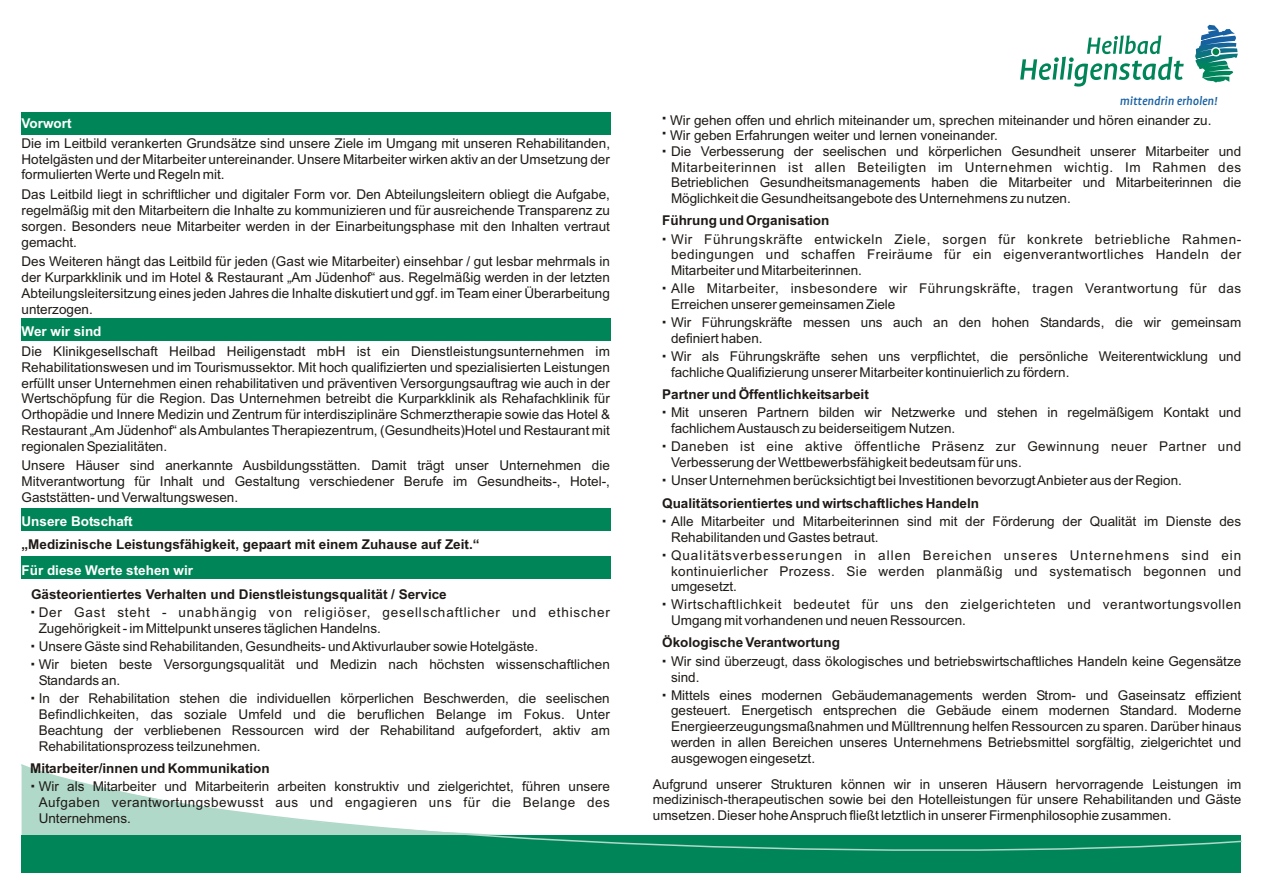
<style>
.page{position:relative;width:1263px;height:894px;background:#fff}
.page>*{position:absolute;margin:0;border:0;box-sizing:border-box;transform-origin:0 0}
.t1{font:13.5px/15.9px "Arial";color:#1f1a17;text-align:justify}
.t2{font:700 13.5px "Arial";color:#1f1a17}
.t3{font:13.5px/15.9px "Arial";letter-spacing:.04em;color:#1f1a17}
.t4{font:13.5px/15.9px "Arial";letter-spacing:.06em;color:#1f1a17}
.t5{font:13.5px/15.9px "Arial";letter-spacing:.035em;color:#1f1a17}
.t6{font:700 13.5px "Arial";color:#fff}
.t7{font:italic 13.2px "Profile";color:#1761a3}
</style>
<div class="page">
<div style="left:21px;top:556px;width:589px;height:23px;background:#008559"></div>
<div style="left:21px;top:508px;width:589px;height:23px;background:#008559"></div>
<div style="left:21px;top:318px;width:589px;height:23px;background:#008559"></div>
<div style="left:21px;top:112px;width:589px;height:22px;background:#008559"></div>
<div style="left:22px;top:835px;width:1219px;height:38px;background:#008559"></div>
<svg style="left:21px;top:764px;width:1221px;height:101px"></svg>
<svg style="left:1020px;top:35px;width:164px;height:52px"></svg>
<svg style="left:1195px;top:25px;width:43px;height:58px"></svg>
<p class="t6" style="left:22px;top:118px;width:52px">Vorwort</p>
<p class="t1" style="left:22px;top:136px;width:590px">Die im Leitbild verankerten Grundsätze sind unsere Ziele im Umgang mit unseren Rehabilitanden, Hotelgästen und der Mitarbeiter untereinander. Unsere Mitarbeiter wirken aktiv an der Umsetzung der formulierten Werte und Regeln mit.</p>
<p class="t1" style="left:22px;top:188px;width:590px">Das Leitbild liegt in schriftlicher und digitaler Form vor. Den Abteilungsleitern obliegt die Aufgabe, regelmäßig mit den Mitarbeitern die Inhalte zu kommunizieren und für ausreichende Transparenz zu sorgen. Besonders neue Mitarbeiter werden in der Einarbeitungsphase mit den Inhalten vertraut gemacht.</p>
<p class="t1" style="left:22px;top:255px;width:590px">Des Weiteren hängt das Leitbild für jeden (Gast wie Mitarbeiter) einsehbar / gut lesbar mehrmals in der Kurparkklinik und im Hotel &amp; Restaurant „Am Jüdenhof“ aus. Regelmäßig werden in der letzten Abteilungsleitersitzung eines jeden Jahres die Inhalte diskutiert und ggf. im Team einer Überarbeitung unterzogen.</p>
<p class="t1" style="left:22px;top:344px;width:590px">Die Klinikgesellschaft Heilbad Heiligenstadt mbH ist ein Dienstleistungsunternehmen im Rehabilitationswesen und im Tourismussektor. Mit hoch qualifizierten und spezialisierten Leistungen erfüllt unser Unternehmen einen rehabilitativen und präventiven Versorgungsauftrag wie auch in der Wertschöpfung für die Region. Das Unternehmen betreibt die Kurparkklinik als Rehafachklinik für Orthopädie und Innere Medizin und Zentrum für interdisziplinäre Schmerztherapie sowie das Hotel &amp; Restaurant „Am Jüdenhof“ als Ambulantes Therapiezentrum, (Gesundheits)Hotel und Restaurant mit regionalen Spezialitäten.</p>
<p class="t1" style="left:22px;top:459px;width:590px">Unsere Häuser sind anerkannte Ausbildungsstätten. Damit trägt unser Unternehmen die Mitverantwortung für Inhalt und Gestaltung verschiedener Berufe im Gesundheits-, Hotel-, Gaststätten- und Verwaltungswesen.</p>
<p class="t2" style="left:22px;top:539px;width:460px">„Medizinische Leistungsfähigkeit, gepaart mit einem Zuhause auf Zeit.“</p>
<p class="t2" style="left:31px;top:589px;width:417px">Gästeorientiertes Verhalten und Dienstleistungsqualität / Service</p>
<p class="t4" style="left:39px;top:606px;width:573px">Der Gast steht - unabhängig von religiöser, gesellschaftlicher und ethischer<br>Zugehörigkeit - im Mittelpunkt unseres täglichen Handelns.</p>
<p class="t1" style="left:39px;top:639px;width:573px;line-height:18.1px">Unsere Gäste sind Rehabilitanden, Gesundheits- und Aktivurlauber sowie Hotelgäste.<br>Wir bieten beste Versorgungsqualität und Medizin nach höchsten wissenschaftlichen</p>
<p class="t1" style="left:39px;top:673px;width:572px;line-height:18.1px">Standards an.<br>In der Rehabilitation stehen die individuellen körperlichen Beschwerden, die seelischen</p>
<p class="t1" style="left:39px;top:708px;width:573px">Befindlichkeiten, das soziale Umfeld und die beruflichen Belange im Fokus. Unter Beachtung der verbliebenen Ressourcen wird der Rehabilitand aufgefordert, aktiv am Rehabilitationsprozess teilzunehmen.</p>
<p class="t2" style="left:30px;top:763px;width:241px">Mitarbeiter/innen und Kommunikation</p>
<p class="t1" style="left:39px;top:780px;width:573px">Wir als Mitarbeiter und Mitarbeiterin arbeiten konstruktiv und zielgerichtet, führen unsere Aufgaben verantwortungsbewusst aus und engagieren uns für die Belange des Unternehmens.</p>
<p class="t6" style="left:22px;top:326px;width:82px">Wer wir sind</p>
<p class="t6" style="left:22px;top:516px;width:113px">Unsere Botschaft</p>
<p class="t6" style="left:22px;top:565px;width:173px">Für diese Werte stehen wir</p>
<p class="t7" style="left:1120px;top:96px;width:99px">mittendrin erholen!</p>
<p class="t1" style="left:670px;top:113px;width:573px;text-align:left">Wir gehen offen und ehrlich miteinander um, sprechen miteinander und hören einander zu.<br>Wir geben Erfahrungen weiter und lernen voneinander.<br>Die Verbesserung der seelischen und körperlichen Gesundheit unserer Mitarbeiter und Mitarbeiterinnen ist allen Beteiligten im Unternehmen wichtig. Im Rahmen des Betrieblichen Gesundheitsmanagements haben die Mitarbeiter und Mitarbeiterinnen die Möglichkeit die Gesundheitsangebote des Unternehmens zu nutzen.</p>
<p class="t2" style="left:662px;top:216px;width:169px">Führung und Organisation</p>
<p class="t1" style="left:671px;top:232px;width:572px">Wir Führungskräfte entwickeln Ziele, sorgen für konkrete betriebliche Rahmen&shy;bedingungen und schaffen Freiräume für ein eigenverantwortliches Handeln der Mitarbeiter und Mitarbeiterinnen.</p>
<p class="t3" style="left:671px;top:282px;width:572px">Alle Mitarbeiter, insbesondere wir Führungskräfte, tragen Verantwortung für das<br>Erreichen unserer gemeinsamen Ziele</p>
<p class="t1" style="left:671px;top:316px;width:572px">Wir Führungskräfte messen uns auch an den hohen Standards, die wir gemeinsam definiert haben.</p>
<p class="t1" style="left:671px;top:350px;width:572px">Wir als Führungskräfte sehen uns verpflichtet, die persönliche Weiterentwicklung und fachliche Qualifizierung unserer Mitarbeiter kontinuierlich zu fördern.</p>
<p class="t2" style="left:662px;top:389px;width:208px">Partner und Öffentlichkeitsarbeit</p>
<p class="t1" style="left:671px;top:406px;width:572px">Mit unseren Partnern bilden wir Netzwerke und stehen in regelmäßigem Kontakt und fachlichem Austausch zu beiderseitigem Nutzen.</p>
<p class="t5" style="left:671px;top:440px;width:572px">Daneben ist eine aktive öffentliche Präsenz zur Gewinnung neuer Partner und<br>Verbesserung der Wettbewerbsfähigkeit bedeutsam für uns.</p>
<p class="t1" style="left:671px;top:474px;width:513px">Unser Unternehmen berücksichtigt bei Investitionen bevorzugt Anbieter aus der Region.</p>
<p class="t2" style="left:662px;top:498px;width:318px">Qualitätsorientiertes und wirtschaftliches Handeln</p>
<p class="t1" style="left:671px;top:514px;width:572px">Alle Mitarbeiter und Mitarbeiterinnen sind mit der Förderung der Qualität im Dienste des<br>Rehabilitanden und Gastes betraut.</p>
<p class="t1" style="left:671px;top:548px;width:572px">Qualitätsverbesserungen in allen Bereichen unseres Unternehmens sind ein kontinuierlicher Prozess. Sie werden planmäßig und systematisch begonnen und umgesetzt.</p>
<p class="t3" style="left:671px;top:598px;width:572px">Wirtschaftlichkeit bedeutet für uns den zielgerichteten und verantwortungsvollen<br>Umgang mit vorhandenen und neuen Ressourcen.</p>
<p class="t2" style="left:662px;top:638px;width:179px">Ökologische Verantwortung</p>
<p class="t1" style="left:671px;top:654px;width:572px">Wir sind überzeugt, dass ökologisches und betriebswirtschaftliches Handeln keine Gegensätze sind.</p>
<p class="t1" style="left:671px;top:688px;width:572px">Mittels eines modernen Gebäudemanagements werden Strom- und Gaseinsatz effizient gesteuert. Energetisch entsprechen die Gebäude einem modernen Standard. Moderne Energieerzeugungsmaßnahmen und Mülltrennung helfen Ressourcen zu sparen. Darüber hinaus werden in allen Bereichen unseres Unternehmens Betriebsmittel sorgfältig, zielgerichtet und ausgewogen eingesetzt.</p>
<p class="t1" style="left:653px;top:777px;width:590px">Aufgrund unserer Strukturen können wir in unseren Häusern hervorragende Leistungen im medizinisch-therapeutischen sowie bei den Hotelleistungen für unsere Rehabilitanden und Gäste umsetzen. Dieser hohe Anspruch fließt letztlich in unserer Firmenphilosophie zusammen.</p>
</div>
